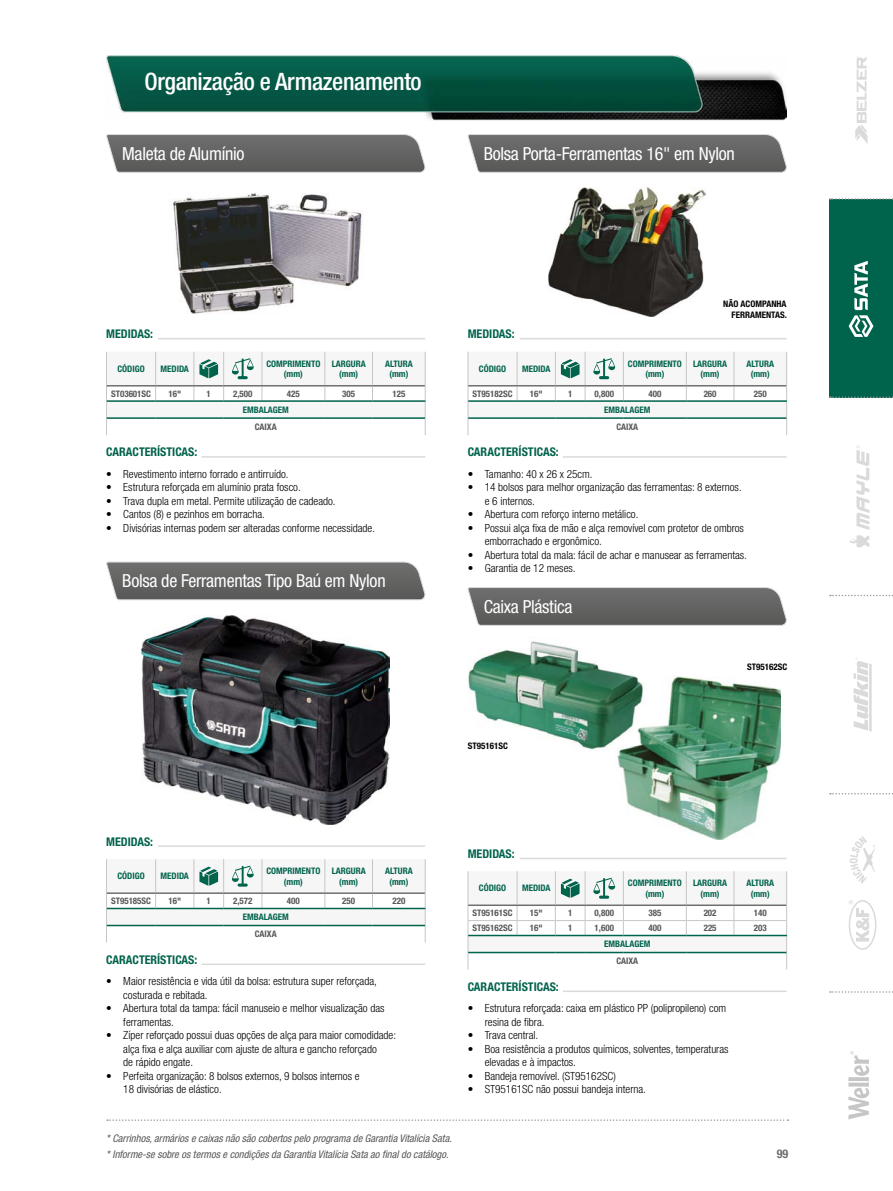
<style>
.page{position:relative;width:893px;height:1191px;background:#fff}
.page>*{position:absolute;margin:0;border:0;box-sizing:border-box;transform-origin:0 0}
.t1{font:500 condensed 24px "Helvetica Neue LT Std";letter-spacing:-.015em;color:#fff}
.t2{font:condensed 18px "Helvetica Neue LT Std";letter-spacing:-.015em;color:#fff}
.t3{font:700 condensed 12px "Helvetica Neue LT Std";color:#00634c}
.t4{font:700 condensed 12px "Helvetica Neue LT Std";color:#706f6f}
.t5{font:300 condensed 11.25px/13.5px "Helvetica Neue LT Std";color:#000}
.t6{font:italic condensed 10.5px/16.2px "Helvetica Neue LT Std";color:#575756}
.t7{font:700 condensed 9px/10.8px "Helvetica Neue LT Std";color:#00634c;text-align:center}
.t8{font:700 condensed 9px "Helvetica Neue LT Std";color:#575756}
.t9{font:700 condensed 9px/10.5px "Helvetica Neue LT Std";color:#000;text-align:right}
</style>
<div class="page">
<svg style="left:107px;top:1119px;width:681px;height:2px"></svg>
<div style="left:829px;top:200px;width:64px;height:198px;background:#00634c"></div>
<svg style="left:848px;top:1051px;width:21px;height:68px"></svg>
<svg style="left:853px;top:658px;width:19px;height:73px"></svg>
<svg style="left:830px;top:198px;width:63px;height:2px"></svg>
<svg style="left:830px;top:396px;width:63px;height:2px"></svg>
<svg style="left:830px;top:595px;width:63px;height:1px"></svg>
<svg style="left:830px;top:793px;width:63px;height:1px"></svg>
<svg style="left:830px;top:991px;width:63px;height:1px"></svg>
<svg style="left:855px;top:56px;width:12px;height:87px"></svg>
<svg style="left:849px;top:900px;width:27px;height:49px"></svg>
<svg style="left:850px;top:836px;width:25px;height:47px"></svg>
<svg style="left:849px;top:261px;width:24px;height:76px"></svg>
<svg style="left:850px;top:445px;width:19px;height:103px"></svg>
<img style="left:617px;top:676px;width:164px;height:163px">
<svg style="left:106px;top:134px;width:320px;height:39px;background:#706f6f"></svg>
<svg style="left:106px;top:561px;width:320px;height:39px;background:#707070"></svg>
<svg style="left:467px;top:134px;width:320px;height:39px;background:#6f6f6f"></svg>
<svg style="left:467px;top:587px;width:320px;height:39px;background:#6f6f6f"></svg>
<img style="left:173px;top:193px;width:189px;height:121px">
<img style="left:142px;top:615px;width:248px;height:209px">
<img style="left:549px;top:188px;width:157px;height:129px">
<img style="left:468px;top:641px;width:179px;height:111px">
<img style="left:106px;top:56px;width:681px;height:64px">
<svg style="left:106px;top:352px;width:320px;height:83px"></svg>
<svg style="left:106px;top:859px;width:320px;height:83px"></svg>
<svg style="left:468px;top:352px;width:319px;height:83px"></svg>
<svg style="left:468px;top:871px;width:319px;height:98px"></svg>
<hr style="left:158px;top:338px;width:267px;height:1px;background:#dadada">
<hr style="left:158px;top:845px;width:267px;height:2px;background:#dadada">
<hr style="left:520px;top:338px;width:267px;height:1px;background:#dadada">
<hr style="left:520px;top:857px;width:267px;height:2px;background:#dadada">
<hr style="left:202px;top:456px;width:223px;height:1px;background:#dadada">
<hr style="left:202px;top:963px;width:223px;height:2px;background:#dadada">
<hr style="left:563px;top:456px;width:224px;height:1px;background:#dadada">
<hr style="left:563px;top:990px;width:224px;height:2px;background:#dadada">
<h1 class="t1" style="left:144px;top:67px;width:279px">Organização e Armazenamento</h1>
<h2 class="t2" style="left:122px;top:143px;width:124px">Maleta de Alumínio</h2>
<h2 class="t2" style="left:484px;top:143px;width:253px">Bolsa Porta-Ferramentas 16" em Nylon</h2>
<p class="t9" style="left:723px;top:299px;width:65px">NÃO ACOMPANHA<br>FERRAMENTAS.</p>
<p class="t3" style="left:106px;top:327px;width:48px">MEDIDAS:</p>
<p class="t3" style="left:468px;top:327px;width:48px">MEDIDAS:</p>
<p class="t7" style="left:117px;top:363px;width:29px">CÓDIGO</p>
<p class="t7" style="left:161px;top:363px;width:30px">MEDIDA</p>
<p class="t7" style="left:266px;top:358px;width:55px">COMPRIMENTO (mm)</p>
<p class="t7" style="left:332px;top:358px;width:36px">LARGURA (mm)</p>
<p class="t7" style="left:385px;top:358px;width:29px">ALTURA (mm)</p>
<p class="t8" style="left:111px;top:388px;width:42px">ST03601SC</p>
<p class="t8" style="left:168px;top:388px;width:14px">16"</p>
<p class="t8" style="left:207px;top:388px;width:6px">1</p>
<p class="t8" style="left:233px;top:388px;width:21px">2,500</p>
<p class="t8" style="left:287px;top:388px;width:14px">425</p>
<p class="t8" style="left:342px;top:388px;width:14px">305</p>
<p class="t8" style="left:392px;top:388px;width:14px">125</p>
<p class="t7" style="left:243px;top:404px;width:48px">EMBALAGEM</p>
<p class="t8" style="left:255px;top:421px;width:23px">CAIXA</p>
<p class="t7" style="left:479px;top:363px;width:29px">CÓDIGO</p>
<p class="t7" style="left:522px;top:363px;width:30px">MEDIDA</p>
<p class="t7" style="left:628px;top:358px;width:55px">COMPRIMENTO (mm)</p>
<p class="t7" style="left:693px;top:358px;width:36px">LARGURA (mm)</p>
<p class="t7" style="left:746px;top:358px;width:29px">ALTURA (mm)</p>
<p class="t8" style="left:472px;top:388px;width:42px">ST95182SC</p>
<p class="t8" style="left:530px;top:388px;width:14px">16"</p>
<p class="t8" style="left:568px;top:388px;width:6px">1</p>
<p class="t8" style="left:594px;top:388px;width:21px">0,800</p>
<p class="t8" style="left:648px;top:388px;width:14px">400</p>
<p class="t8" style="left:704px;top:388px;width:14px">260</p>
<p class="t8" style="left:754px;top:388px;width:14px">250</p>
<p class="t7" style="left:604px;top:404px;width:48px">EMBALAGEM</p>
<p class="t8" style="left:616px;top:421px;width:23px">CAIXA</p>
<p class="t3" style="left:106px;top:445px;width:93px">CARACTERÍSTICAS:</p>
<p class="t3" style="left:468px;top:445px;width:93px">CARACTERÍSTICAS:</p>
<p class="t5" style="left:106px;top:467px;width:184px">• Revestimento interno forrado e antirruído.</p>
<p class="t5" style="left:106px;top:480px;width:196px">• Estrutura reforçada em alumínio prata fosco.</p>
<p class="t5" style="left:106px;top:494px;width:231px">• Trava dupla em metal. Permite utilização de cadeado.</p>
<p class="t5" style="left:106px;top:507px;width:160px">• Cantos (8) e pezinhos em borracha.</p>
<p class="t5" style="left:106px;top:521px;width:270px">• Divisórias internas podem ser alteradas conforme necessidade.</p>
<h2 class="t2" style="left:122px;top:570px;width:265px">Bolsa de Ferramentas Tipo Baú em Nylon</h2>
<p class="t5" style="left:468px;top:467px;width:126px">• Tamanho: 40 x 26 x 25cm.</p>
<p class="t5" style="left:485px;top:480px;width:258px;text-indent:-17px">• 14 bolsos para melhor organização das ferramentas: 8 externos. e 6 internos.</p>
<p class="t5" style="left:468px;top:507px;width:172px">• Abertura com reforço interno metálico.</p>
<p class="t5" style="left:485px;top:521px;width:261px;text-indent:-17px">• Possui alça fixa de mão e alça removível com protetor de ombros emborrachado e ergonômico.</p>
<p class="t5" style="left:468px;top:548px;width:281px">• Abertura total da mala: fácil de achar e manusear as ferramentas.</p>
<p class="t5" style="left:468px;top:561px;width:109px">• Garantia de 12 meses.</p>
<h2 class="t2" style="left:484px;top:596px;width:90px">Caixa Plástica</h2>
<p class="t9" style="left:747px;top:661px;width:42px">ST95162SC</p>
<p class="t9" style="left:468px;top:740px;width:42px">ST95161SC</p>
<p class="t3" style="left:106px;top:834px;width:48px">MEDIDAS:</p>
<p class="t7" style="left:117px;top:870px;width:29px">CÓDIGO</p>
<p class="t7" style="left:161px;top:870px;width:30px">MEDIDA</p>
<p class="t7" style="left:266px;top:865px;width:55px">COMPRIMENTO (mm)</p>
<p class="t7" style="left:332px;top:865px;width:36px">LARGURA (mm)</p>
<p class="t7" style="left:385px;top:865px;width:29px">ALTURA (mm)</p>
<p class="t8" style="left:111px;top:895px;width:42px">ST95185SC</p>
<p class="t8" style="left:168px;top:895px;width:14px">16"</p>
<p class="t8" style="left:207px;top:895px;width:6px">1</p>
<p class="t8" style="left:233px;top:895px;width:21px">2,572</p>
<p class="t8" style="left:287px;top:895px;width:14px">400</p>
<p class="t8" style="left:342px;top:895px;width:14px">250</p>
<p class="t8" style="left:392px;top:895px;width:14px">220</p>
<p class="t7" style="left:243px;top:911px;width:48px">EMBALAGEM</p>
<p class="t8" style="left:255px;top:928px;width:23px">CAIXA</p>
<p class="t3" style="left:106px;top:952px;width:93px">CARACTERÍSTICAS:</p>
<p class="t5" style="left:123px;top:974px;width:255px;text-indent:-17px">• Maior resistência e vida útil da bolsa: estrutura super reforçada, costurada e rebitada.</p>
<p class="t5" style="left:123px;top:1001px;width:263px;text-indent:-17px">• Abertura total da tampa: fácil manuseio e melhor visualização das ferramentas.</p>
<p class="t5" style="left:123px;top:1028px;width:274px;text-indent:-17px">• Zíper reforçado possui duas opções de alça para maior comodidade: alça fixa e alça auxiliar com ajuste de altura e gancho reforçado<br>de rápido engate.</p>
<p class="t5" style="left:123px;top:1068px;width:238px;text-indent:-17px">• Perfeita organização: 8 bolsos externos, 9 bolsos internos e<br>18 divisórias de elástico.</p>
<p class="t6" style="left:106px;top:1130px;width:347px">* Carrinhos, armários e caixas não são cobertos pelo programa de Garantia Vitalícia Sata. * Informe-se sobre os termos e condições da Garantia Vitalícia Sata ao final do catálogo.</p>
<p class="t3" style="left:468px;top:846px;width:48px">MEDIDAS:</p>
<p class="t7" style="left:479px;top:882px;width:29px">CÓDIGO</p>
<p class="t7" style="left:522px;top:882px;width:30px">MEDIDA</p>
<p class="t7" style="left:628px;top:877px;width:55px">COMPRIMENTO (mm)</p>
<p class="t7" style="left:693px;top:877px;width:36px">LARGURA (mm)</p>
<p class="t7" style="left:746px;top:877px;width:29px">ALTURA (mm)</p>
<p class="t8" style="left:472px;top:907px;width:42px">ST95161SC</p>
<p class="t8" style="left:530px;top:907px;width:14px">15"</p>
<p class="t8" style="left:568px;top:907px;width:6px">1</p>
<p class="t8" style="left:594px;top:907px;width:21px">0,800</p>
<p class="t8" style="left:648px;top:907px;width:14px">385</p>
<p class="t8" style="left:704px;top:907px;width:14px">202</p>
<p class="t8" style="left:754px;top:907px;width:14px">140</p>
<p class="t8" style="left:472px;top:922px;width:42px">ST95162SC</p>
<p class="t8" style="left:530px;top:922px;width:14px">16"</p>
<p class="t8" style="left:568px;top:922px;width:6px">1</p>
<p class="t8" style="left:594px;top:922px;width:21px">1,600</p>
<p class="t8" style="left:648px;top:922px;width:14px">400</p>
<p class="t8" style="left:704px;top:922px;width:14px">225</p>
<p class="t8" style="left:754px;top:922px;width:14px">203</p>
<p class="t7" style="left:604px;top:938px;width:48px">EMBALAGEM</p>
<p class="t8" style="left:616px;top:955px;width:23px">CAIXA</p>
<p class="t3" style="left:468px;top:979px;width:93px">CARACTERÍSTICAS:</p>
<p class="t5" style="left:485px;top:1001px;width:243px;text-indent:-17px">• Estrutura reforçada: caixa em plástico PP (polipropileno) com resina de fibra.</p>
<p class="t5" style="left:468px;top:1028px;width:72px">• Trava central.</p>
<p class="t5" style="left:485px;top:1041px;width:245px;text-indent:-17px">• Boa resistência a produtos químicos, solventes, temperaturas elevadas e à impactos.</p>
<p class="t5" style="left:468px;top:1068px;width:150px">• Bandeja removível. (ST95162SC)</p>
<p class="t5" style="left:468px;top:1082px;width:180px">• ST95161SC não possui bandeja interna.</p>
<p class="t4" style="left:777px;top:1146px;width:13px">99</p>
</div>
